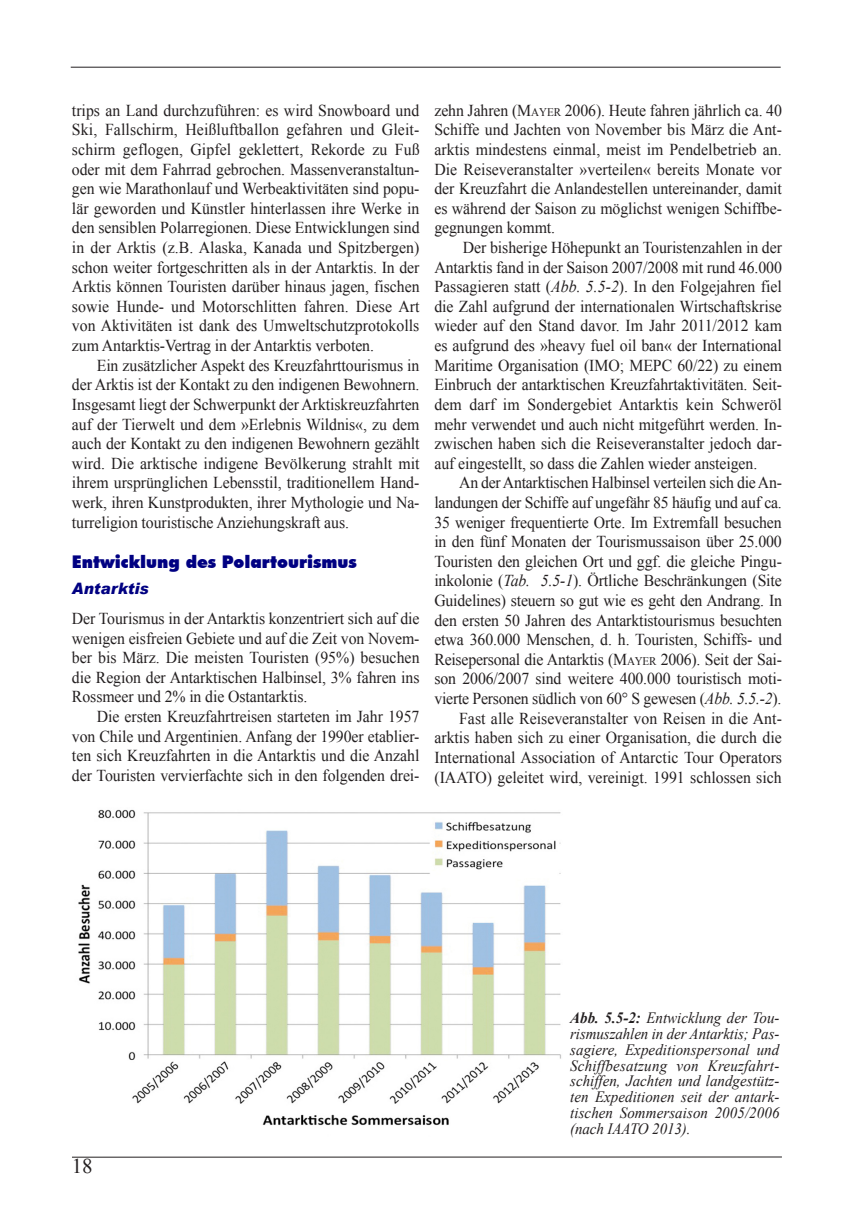
<style>
.page{position:relative;width:844px;height:1221px;background:#fff}
.page>*{position:absolute;margin:0;border:0;box-sizing:border-box;transform-origin:0 0}
.t1{font:21px "Times New Roman";color:#231f20}
.t2{font:900 17.5px "Futura BT";color:#000082;scale:.96 1}
.t3{font:16.62px/19.6px "Times New Roman";letter-spacing:-.005em;color:#231f20;text-align:justify;scale:.95 1}
.t4{font:italic 15.75px/15.8px "Times New Roman";letter-spacing:.005em;color:#231f20;text-align:justify;scale:.95 1}
.t5{font:italic 900 15.75px "Arial";color:#000082;scale:.96 1}
.s1{font-size:11.72px}
.s2{font-style:italic}
.s3{font-weight:700}
</style>
<div class="page">
<hr style="left:71px;top:67px;width:709px;height:1px;background:#231f20">
<hr style="left:72px;top:1156px;width:709px;height:1px;background:#231f20">
<img style="left:78px;top:809px;width:483px;height:317px">
<p class="t3" style="left:72px;top:100px;width:367px">trips an Land durchzuführen: es wird Snowboard und Ski, Fallschirm, Heißluftballon gefahren und Gleit&shy;schirm geflogen, Gipfel geklettert, Rekorde zu Fuß oder mit dem Fahrrad gebrochen. Massenveranstaltun&shy;gen wie Marathonlauf und Werbeaktivitäten sind popu&shy;lär geworden und Künstler hinterlassen ihre Werke in den sensiblen Polarregionen. Diese Entwicklungen sind in der Arktis (z.B. Alaska, Kanada und Spitzbergen) schon weiter fortgeschritten als in der Antarktis. In der Arktis können Touristen darüber hinaus jagen, fischen sowie Hunde- und Motorschlitten fahren. Diese Art von Aktivitäten ist dank des Umweltschutzprotokolls zum Antarktis-Vertrag in der Antarktis verboten.</p>
<p class="t3" style="left:72px;top:355px;width:367px;text-indent:25px">Ein zusätzlicher Aspekt des Kreuzfahrttourismus in der Arktis ist der Kontakt zu den indigenen Bewohnern.<br>Insgesamt liegt der Schwerpunkt der Arktiskreuzfahrten auf der Tierwelt und dem »Erlebnis Wildnis«, zu dem auch der Kontakt zu den indigenen Bewohnern gezählt wird. Die arktische indigene Bevölkerung strahlt mit ihrem ursprünglichen Lebensstil, traditionellem Hand&shy;werk, ihren Kunstprodukten, ihrer Mythologie und Na&shy;turreligion touristische Anziehungskraft aus.</p>
<p class="t2" style="left:72px;top:551px;width:298px">Entwicklung des Polartourismus</p>
<p class="t5" style="left:72px;top:577px;width:81px">Antarktis</p>
<p class="t3" style="left:72px;top:608px;width:367px">Der Tourismus in der Antarktis konzentriert sich auf die wenigen eisfreien Gebiete und auf die Zeit von Novem&shy;ber bis März. Die meisten Touristen (95%) besuchen die Region der Antarktischen Halbinsel, 3% fahren ins Rossmeer und 2% in die Ostantarktis.</p>
<p class="t3" style="left:72px;top:706px;width:367px;text-indent:25px">Die ersten Kreuzfahrtreisen starteten im Jahr 1957 von Chile und Argentinien. Anfang der 1990er etablier&shy;ten sich Kreuzfahrten in die Antarktis und die Anzahl der Touristen vervierfachte sich in den folgenden drei-</p>
<p class="t3" style="left:434px;top:100px;width:367px">zehn Jahren (M<span class="s1">AYER</span> 2006). Heute fahren jährlich ca. 40<br>Schiffe und Jachten von November bis März die Ant&shy;arktis mindestens einmal, meist im Pendelbetrieb an.<br>Die Reiseveranstalter »verteilen« bereits Monate vor der Kreuzfahrt die Anlandestellen untereinander, damit es während der Saison zu möglichst wenigen Schiffbe&shy;gegnungen kommt.</p>
<p class="t3" style="left:434px;top:237px;width:367px;text-indent:29px">Der bisherige Höhepunkt an Touristenzahlen in der Antarktis fand in der Saison 2007/2008 mit rund 46.000<br>Passagieren statt (<span class="s2">Abb. 5.5-2</span>). In den Folgejahren fiel die Zahl aufgrund der internationalen Wirtschaftskrise wieder auf den Stand davor. Im Jahr 2011/2012 kam es aufgrund des »heavy fuel oil ban« der International Maritime Organisation (IMO; MEPC 60/22) zu einem Einbruch der antarktischen Kreuzfahrtaktivitäten. Seit&shy;dem darf im Sondergebiet Antarktis kein Schweröl mehr verwendet und auch nicht mitgeführt werden. In&shy;zwischen haben sich die Reiseveranstalter jedoch dar&shy;auf eingestellt, so dass die Zahlen wieder ansteigen.</p>
<p class="t3" style="left:434px;top:473px;width:367px;text-align:right">An der Antarktischen Halbinsel verteilen sich die An&shy;landungen der Schiffe auf ungefähr 85 häufig und auf ca.<br>35 weniger frequentierte Orte. Im Extremfall besuchen in den fünf Monaten der Tourismussaison über 25.000<br>Touristen den gleichen Ort und ggf. die gleiche Pingu&shy;inkolonie (<span class="s2">Tab. 5.5-1</span>). Örtliche Beschränkungen (Site Guidelines) steuern so gut wie es geht den Andrang. In den ersten 50 Jahren des Antarktistourismus besuchten etwa 360.000 Menschen, d. h. Touristen, Schiffs- und Reisepersonal die Antarktis (M<span class="s1">AYER</span> 2006). Seit der Sai&shy;son 2006/2007 sind weitere 400.000 touristisch moti&shy;vierte Personen südlich von 60° S gewesen (<span class="s2">Abb. 5.5.-2</span>).<br>Fast alle Reiseveranstalter von Reisen in die Ant&shy;arktis haben sich zu einer Organisation, die durch die International Association of Antarctic Tour Operators (IAATO) geleitet wird, vereinigt. 1991 schlossen sich</p>
<p class="t1" style="left:72px;top:1154px;width:22px">18</p>
<p class="t4" style="left:570px;top:1010px;width:222px"><span class="s3">Abb. 5.5-2:</span> Entwicklung der Tou&shy;rismuszahlen in der Antarktis; Pas&shy;sagiere, Expeditionspersonal und Schiffbesatzung von Kreuzfahrt&shy;schiffen, Jachten und landgestütz&shy;ten Expeditionen seit der antark&shy;tischen Sommersaison 2005/2006 (nach IAATO 2013).</p>
</div>
